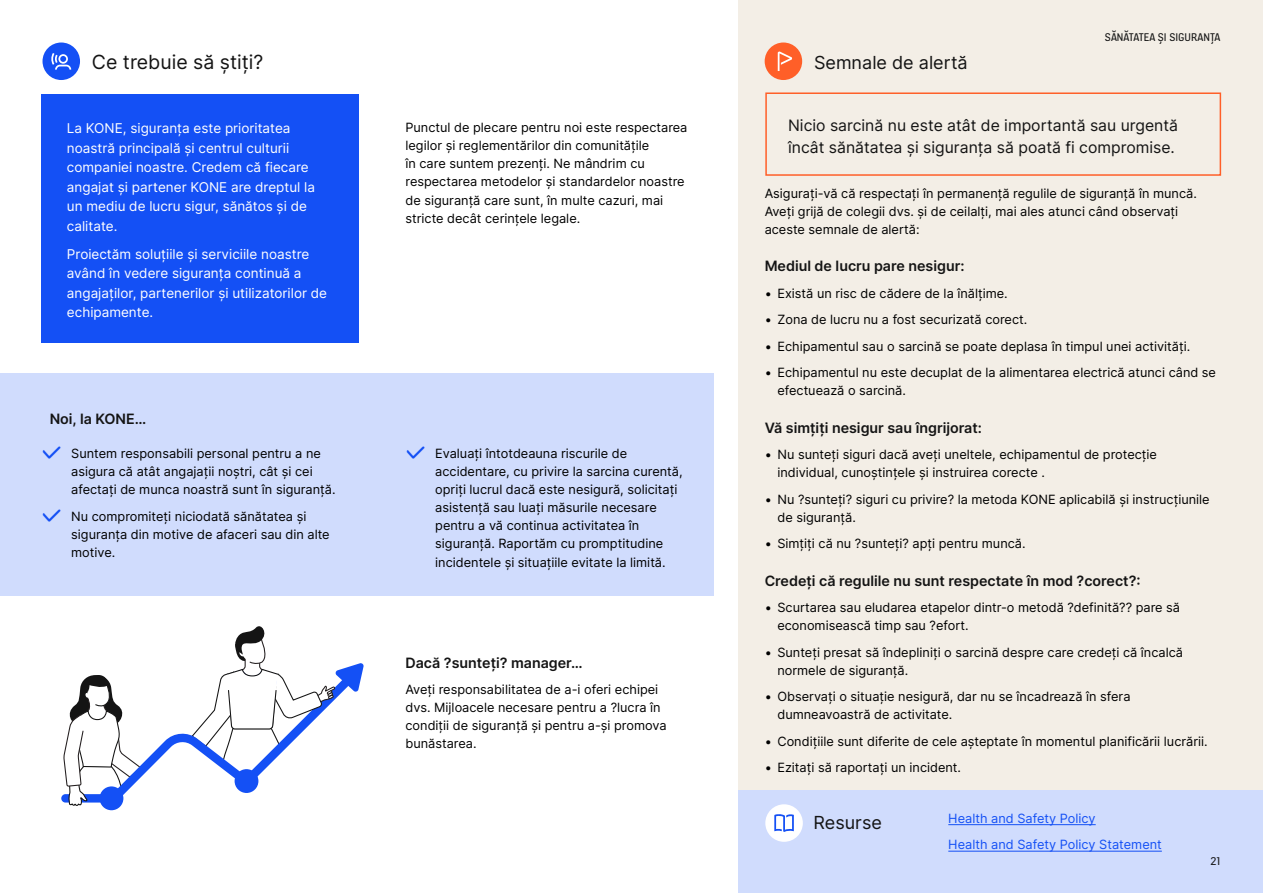
<style>
.page{position:relative;width:1263px;height:893px;background:#fff}
.page>*{position:absolute;margin:0;border:0;box-sizing:border-box;transform-origin:0 0}
.t1{font:19.5px "Inter";color:#141414}
.t2{font:18px "Inter";color:#141414}
.t3{font:15.75px/22.5px "Inter";color:#141414}
.t4{font:600 14.25px "Inter";color:#141414}
.t5{font:13.5px/19.5px "Inter";color:#fff}
.t6{font:12.75px/18px "Inter";color:#000}
.t7{font:12.75px/26.5px "Inter";color:#1450f5}
.t8{font:12px "KONE Information";color:#141414}
.s1{font-family:"KONE Information";font-size:28.5px;color:#1450f5}
</style>
<div class="page">
<div style="left:0;top:373px;width:713px;height:222px;background:#d0dcfd"></div>
<div style="left:738px;top:0;width:525px;height:893px;background:#f3eee6"></div>
<div style="left:738px;top:791px;width:525px;height:102px;background:#d0dcfd"></div>
<div style="left:43px;top:43px;width:37px;height:37px;background:#1450f5;border-radius:50%"></div>
<svg style="left:51px;top:53px;width:20px;height:17px"></svg>
<div style="left:765px;top:43px;width:37px;height:37px;background:#ff5f28;border-radius:50%"></div>
<svg style="left:778px;top:52px;width:14px;height:19px"></svg>
<div style="left:765px;top:804px;width:38px;height:38px;background:#fff;border-radius:50%"></div>
<svg style="left:774px;top:814px;width:20px;height:18px"></svg>
<div style="left:100px;top:786px;width:23px;height:24px;background:#1450f5;border-radius:12px"></div>
<svg style="left:61px;top:626px;width:303px;height:180px"></svg>
<hr style="left:948px;top:824px;width:148px;height:1px;background:#1450f5">
<hr style="left:948px;top:851px;width:214px;height:1px;background:#1450f5">
<div style="left:765px;top:92px;width:456px;height:84px;border:2px solid #ff5f28"></div>
<div style="left:41px;top:95px;width:318px;height:248px;background:#1450f5"></div>
<h1 class="t1" style="left:92px;top:48px;width:173px">Ce trebuie să știți?</h1>
<h2 class="t2" style="left:814px;top:50px;width:155px">Semnale de alertă</h2>
<p class="t8" style="left:1105px;top:29px;width:117px">SĂNĂTATEA ȘI SIGURANȚA</p>
<p class="t5" style="left:67px;top:118px;width:250px">La KONE, siguranța este prioritatea noastră principală și centrul culturii companiei noastre. Credem că fiecare angajat și partener KONE are dreptul la un mediu de lucru sigur, sănătos și de calitate.</p>
<p class="t5" style="left:67px;top:244px;width:262px">Proiectăm soluțiile și serviciile noastre având în vedere siguranța continuă a angajaților, partenerilor și utilizatorilor de echipamente.</p>
<p class="t4" style="left:50px;top:409px;width:98px">Noi, la KONE…</p>
<p class="t6" style="left:71px;top:445px;width:266px;text-indent:-30px"><span class="s1">✓</span> Suntem responsabili personal pentru a ne asigura că atât angajații noștri, cât și cei afectați de munca noastră sunt în siguranță.</p>
<p class="t6" style="left:71px;top:507px;width:260px;text-indent:-30px"><span class="s1">✓</span> Nu compromiteți niciodată sănătatea și siguranța din motive de afaceri sau din alte motive.</p>
<p class="t6" style="left:405px;top:119px;width:283px">Punctul de plecare pentru noi este respectarea legilor și reglementărilor din comunitățile<br>în care suntem prezenți. Ne mândrim cu respectarea metodelor și standardelor noastre de siguranță care sunt, în multe cazuri, mai stricte decât cerințele legale.</p>
<p class="t6" style="left:435px;top:445px;width:249px;text-indent:-30px"><span class="s1">✓</span> Evaluați întotdeauna riscurile de accidentare, cu privire la sarcina curentă, opriți lucrul dacă este nesigură, solicitați asistență sau luați măsurile necesare pentru a vă continua activitatea în siguranță. Raportăm cu promptitudine incidentele și situațiile evitate la limită.</p>
<p class="t4" style="left:405px;top:652px;width:179px">Dacă ?sunteți? manager…</p>
<p class="t6" style="left:405px;top:680px;width:263px">Aveți responsabilitatea de a-i oferi echipei dvs. Mijloacele necesare pentru a ?lucra în condiții de siguranță și pentru a-și promova bunăstarea.</p>
<p class="t3" style="left:788px;top:113px;width:391px">Nicio sarcină nu este atât de importantă sau urgentă încât sănătatea și siguranța să poată fi compromise.</p>
<p class="t6" style="left:765px;top:184px;width:434px">Asigurați-vă că respectați în permanență regulile de siguranță în muncă.<br>Aveți grijă de colegii dvs. și de ceilalți, mai ales atunci când observați aceste semnale de alertă:</p>
<p class="t4" style="left:765px;top:256px;width:201px">Mediul de lucru pare nesigur:</p>
<p class="t6" style="left:765px;top:284px;width:245px">• Există un risc de cădere de la înălțime.</p>
<p class="t6" style="left:765px;top:310px;width:264px">• Zona de lucru nu a fost securizată corect.</p>
<p class="t6" style="left:765px;top:337px;width:427px">• Echipamentul sau o sarcină se poate deplasa în timpul unei activități.</p>
<p class="t6" style="left:777px;top:363px;width:440px;text-indent:-13px">• Echipamentul nu este decuplat de la alimentarea electrică atunci când se efectuează o sarcină.</p>
<p class="t4" style="left:765px;top:417px;width:219px">Vă simțiți nesigur sau îngrijorat:</p>
<p class="t6" style="left:777px;top:445px;width:381px;text-indent:-13px">• Nu sunteți siguri dacă aveți uneltele, echipamentul de protecție individual, cunoștințele și instruirea corecte .</p>
<p class="t6" style="left:777px;top:490px;width:434px;text-indent:-13px">• Nu ?sunteți? siguri cu privire? la metoda KONE aplicabilă și instrucțiunile de siguranță.</p>
<p class="t6" style="left:765px;top:534px;width:262px">• Simțiți că nu ?sunteți? apți pentru muncă.</p>
<p class="t4" style="left:765px;top:570px;width:377px">Credeți că regulile nu sunt respectate în mod ?corect?:</p>
<p class="t6" style="left:777px;top:598px;width:404px;text-indent:-13px">• Scurtarea sau eludarea etapelor dintr-o metodă ?definită?? pare să economisească timp sau ?efort.</p>
<p class="t6" style="left:777px;top:643px;width:407px;text-indent:-13px">• Sunteți presat să îndepliniți o sarcină despre care credeți că încalcă normele de siguranță.</p>
<p class="t6" style="left:777px;top:687px;width:355px;text-indent:-13px">• Observați o situație nesigură, dar nu se încadrează în sfera dumneavoastră de activitate.</p>
<p class="t6" style="left:765px;top:732px;width:444px">• Condițiile sunt diferite de cele așteptate în momentul planificării lucrării.</p>
<p class="t6" style="left:765px;top:758px;width:198px">• Ezitați să raportați un incident.</p>
<h2 class="t2" style="left:813px;top:809px;width:70px">Resurse</h2>
<p class="t7" style="left:948px;top:804px;width:215px">Health and Safety Policy<br>Health and Safety Policy Statement</p>
<p class="t8" style="left:1210px;top:853px;width:12px">21</p>
</div>
